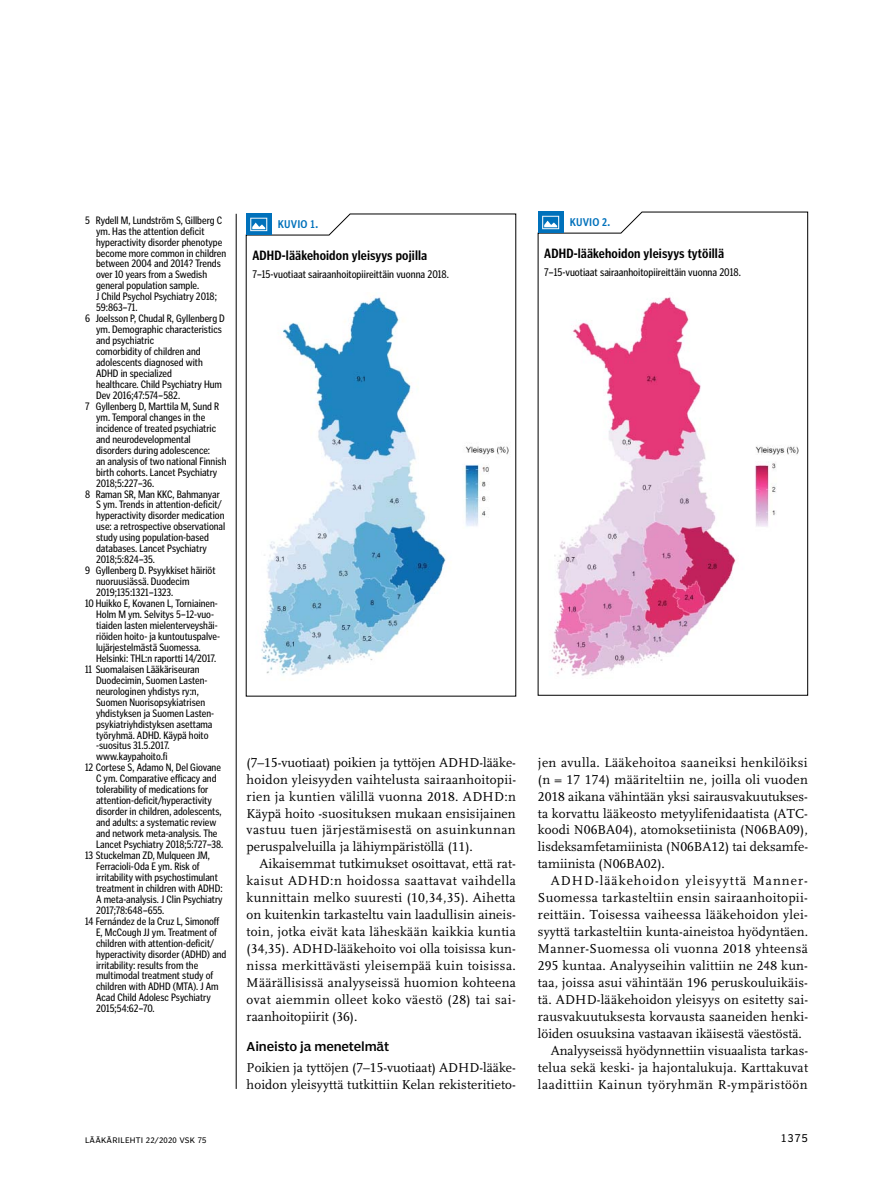
<style>
.page{position:relative;width:893px;height:1191px;background:#fff}
.page>*{position:absolute;margin:0;border:0;box-sizing:border-box;transform-origin:0 0}
.t1{font:13.5px/17px "Scala LF";letter-spacing:.01em;color:#000;text-align:justify}
.t2{font:700 13.5px "Poynter Gothic Text Cond";letter-spacing:.01em;color:#000}
.t3{font:13.5px "Scala LF";letter-spacing:.035em;color:#000}
.t4{font:13.5px "Scala LF";letter-spacing:.03em;color:#000}
.t5{font:13.5px "Scala LF";letter-spacing:.075em;color:#000}
.t6{font:12px "Poynter Agate Two";letter-spacing:-.01em;color:#000}
.t7{font:11.25px "Poynter Gothic Text Cond";color:#000}
.t8{font:10.95px "Poynter Gothic Text Cond";color:#000}
.t9{font:10.5px "Poynter Agate Two Comp";letter-spacing:.01em;color:#0071bb}
.t10{font:10.5px "Poynter Agate Zero";color:#000}
.t11{font:7.5px "Poynter Agate Zero";letter-spacing:.03em;color:#000}
</style>
<div class="page">
<hr style="left:236px;top:214px;width:1px;height:875px;background:#000">
<svg style="left:246px;top:214px;width:270px;height:482px"></svg>
<div style="left:246px;top:214px;width:26px;height:21px;background:linear-gradient(to right,#0071bb,#0071bb)"></div>
<svg style="left:250px;top:218px;width:17px;height:13px"></svg>
<img style="left:247px;top:292px;width:263px;height:401px">
<svg style="left:538px;top:212px;width:270px;height:483px"></svg>
<svg style="left:538px;top:212px;width:25px;height:21px"></svg>
<svg style="left:542px;top:216px;width:17px;height:13px"></svg>
<img style="left:540px;top:290px;width:265px;height:401px">
<p class="t8" style="left:85px;top:213px;width:139px">5 Rydell M, Lundström S, Gillberg C</p>
<p class="t8" style="left:96px;top:224px;width:110px">ym. Has the attention deficit</p>
<p class="t8" style="left:96px;top:235px;width:128px">hyperactivity disorder phenotype</p>
<p class="t8" style="left:96px;top:246px;width:132px">become more common in children</p>
<p class="t8" style="left:96px;top:257px;width:126px">between 2004 and 2014? Trends</p>
<p class="t8" style="left:96px;top:268px;width:113px">over 10 years from a Swedish</p>
<p class="t8" style="left:96px;top:279px;width:105px">general population sample.</p>
<p class="t8" style="left:96px;top:290px;width:122px">J Child Psychol Psychiatry 2018;</p>
<p class="t8" style="left:96px;top:301px;width:43px">59:863–71.</p>
<p class="t8" style="left:85px;top:312px;width:141px">6 Joelsson P, Chudal R, Gyllenberg D</p>
<p class="t8" style="left:96px;top:323px;width:127px">ym. Demographic characteristics</p>
<p class="t8" style="left:96px;top:334px;width:60px">and psychiatric</p>
<p class="t8" style="left:96px;top:345px;width:106px">comorbidity of children and</p>
<p class="t8" style="left:96px;top:356px;width:108px">adolescents diagnosed with</p>
<p class="t8" style="left:96px;top:367px;width:77px">ADHD in specialized</p>
<p class="t8" style="left:96px;top:378px;width:127px">healthcare. Child Psychiatry Hum</p>
<p class="t8" style="left:96px;top:389px;width:86px">Dev 2016;47:574–582.</p>
<p class="t8" style="left:85px;top:399px;width:136px">7 Gyllenberg D, Marttila M, Sund R</p>
<p class="t8" style="left:96px;top:410px;width:111px">ym. Temporal changes in the</p>
<p class="t8" style="left:96px;top:421px;width:122px">incidence of treated psychiatric</p>
<p class="t8" style="left:96px;top:432px;width:96px">and neurodevelopmental</p>
<p class="t8" style="left:96px;top:443px;width:116px">disorders during adolescence:</p>
<p class="t8" style="left:96px;top:454px;width:132px">an analysis of two national Finnish</p>
<p class="t8" style="left:96px;top:465px;width:123px">birth cohorts. Lancet Psychiatry</p>
<p class="t8" style="left:96px;top:476px;width:60px">2018;5:227–36.</p>
<p class="t8" style="left:85px;top:487px;width:136px">8 Raman SR, Man KKC, Bahmanyar</p>
<p class="t8" style="left:96px;top:498px;width:127px">S ym. Trends in attention-deficit/</p>
<p class="t8" style="left:96px;top:509px;width:130px">hyperactivity disorder medication</p>
<p class="t8" style="left:96px;top:520px;width:131px">use: a retrospective observational</p>
<p class="t8" style="left:96px;top:531px;width:114px">study using population-based</p>
<p class="t8" style="left:96px;top:542px;width:112px">databases. Lancet Psychiatry</p>
<p class="t8" style="left:96px;top:553px;width:60px">2018;5:824–35.</p>
<p class="t8" style="left:85px;top:564px;width:132px">9 Gyllenberg D. Psyykkiset häiriöt</p>
<p class="t8" style="left:96px;top:575px;width:95px">nuoruusiässä. Duodecim</p>
<p class="t8" style="left:96px;top:586px;width:79px">2019;135:1321–1323.</p>
<p class="t8" style="left:85px;top:597px;width:134px">10 Huikko E, Kovanen L, Torniainen-</p>
<p class="t8" style="left:96px;top:608px;width:119px">Holm M ym. Selvitys 5–12-vuo-</p>
<p class="t8" style="left:96px;top:618px;width:122px">tiaiden lasten mielenterveyshäi-</p>
<p class="t8" style="left:96px;top:629px;width:126px">riöiden hoito- ja kuntoutuspalve-</p>
<p class="t8" style="left:96px;top:640px;width:106px">lujärjestelmästä Suomessa.</p>
<p class="t8" style="left:96px;top:651px;width:122px">Helsinki: THL:n raportti 14/2017.</p>
<p class="t8" style="left:85px;top:662px;width:116px">11 Suomalaisen Lääkäriseuran</p>
<p class="t8" style="left:96px;top:673px;width:113px">Duodecimin, Suomen Lasten-</p>
<p class="t8" style="left:96px;top:684px;width:104px">neurologinen yhdistys ry:n,</p>
<p class="t8" style="left:96px;top:695px;width:111px">Suomen Nuorisopsykiatrisen</p>
<p class="t8" style="left:96px;top:706px;width:120px">yhdistyksen ja Suomen Lasten-</p>
<p class="t8" style="left:96px;top:717px;width:118px">psykiatriyhdistyksen asettama</p>
<p class="t8" style="left:96px;top:728px;width:114px">työryhmä. ADHD. Käypä hoito</p>
<p class="t8" style="left:96px;top:739px;width:75px">-suositus 31.5.2017.</p>
<p class="t8" style="left:96px;top:750px;width:73px">www.kaypahoito.fi</p>
<p class="t8" style="left:85px;top:761px;width:137px">12 Cortese S, Adamo N, Del Giovane</p>
<p class="t8" style="left:96px;top:772px;width:122px">C ym. Comparative efficacy and</p>
<p class="t8" style="left:96px;top:783px;width:114px">tolerability of medications for</p>
<p class="t8" style="left:96px;top:794px;width:117px">attention-deficit/hyperactivity</p>
<p class="t8" style="left:96px;top:805px;width:127px">disorder in children, adolescents,</p>
<p class="t8" style="left:96px;top:816px;width:122px">and adults: a systematic review</p>
<p class="t8" style="left:96px;top:827px;width:123px">and network meta-analysis. The</p>
<p class="t8" style="left:96px;top:837px;width:129px">Lancet Psychiatry 2018;5:727–38.</p>
<p class="t8" style="left:85px;top:848px;width:126px">13 Stuckelman ZD, Mulqueen JM,</p>
<p class="t8" style="left:96px;top:859px;width:105px">Ferracioli-Oda E ym. Risk of</p>
<p class="t8" style="left:96px;top:870px;width:123px">irritability with psychostimulant</p>
<p class="t8" style="left:96px;top:881px;width:128px">treatment in children with ADHD:</p>
<p class="t8" style="left:96px;top:892px;width:128px">A meta-analysis. J Clin Psychiatry</p>
<p class="t8" style="left:96px;top:903px;width:70px">2017;78:648–655.</p>
<p class="t8" style="left:85px;top:914px;width:136px">14 Fernández de la Cruz L, Simonoff</p>
<p class="t8" style="left:96px;top:925px;width:122px">E, McCough JJ ym. Treatment of</p>
<p class="t8" style="left:96px;top:936px;width:119px">children with attention-deficit/</p>
<p class="t8" style="left:96px;top:947px;width:132px">hyperactivity disorder (ADHD) and</p>
<p class="t8" style="left:96px;top:958px;width:104px">irritability: results from the</p>
<p class="t8" style="left:96px;top:969px;width:119px">multimodal treatment study of</p>
<p class="t8" style="left:96px;top:980px;width:124px">children with ADHD (MTA). J Am</p>
<p class="t8" style="left:96px;top:991px;width:116px">Acad Child Adolesc Psychiatry</p>
<p class="t8" style="left:96px;top:1002px;width:60px">2015;54:62–70.</p>
<p class="t9" style="left:278px;top:218px;width:42px">KUVIO 1.</p>
<p class="t2" style="left:252px;top:248px;width:9px">ADHD</p>
<p class="t2" style="left:282px;top:248px;width:147px">-lääkehoidon yleisyys pojilla</p>
<p class="t7" style="left:252px;top:268px;width:198px">7–15-vuotiaat sairaanhoitopiireittäin vuonna 2018.</p>
<p class="t1" style="left:247px;top:754px;width:271px">(7–15-vuotiaat) poikien ja tyttöjen ADHD-lääke&shy;hoidon yleisyyden vaihtelusta sairaanhoitopii&shy;rien ja kuntien välillä vuonna 2018. ADHD:n Käypä hoito -suosituksen mukaan ensisijainen vastuu tuen järjestämisestä on asuinkunnan peruspalveluilla ja lähiympäristöllä (11).</p>
<p class="t1" style="left:247px;top:855px;width:271px;text-indent:13px">Aikaisemmat tutkimukset osoittavat, että rat&shy;kaisut ADHD:n hoidossa saattavat vaihdella kunnittain melko suuresti (10,34,35). Aihetta on kuitenkin tarkasteltu vain laadullisin aineis&shy;toin, jotka eivät kata läheskään kaikkia kuntia (34,35). ADHD-lääkehoito voi olla toisissa kun&shy;nissa merkittävästi yleisempää kuin toisissa.<br>Määrällisissä analyyseissä huomion kohteena ovat aiemmin olleet koko väestö (28) tai sai&shy;raanhoitopiirit (36).</p>
<p class="t6" style="left:247px;top:1039px;width:144px">Aineisto ja menetelmät</p>
<p class="t1" style="left:247px;top:1059px;width:271px">Poikien ja tyttöjen (7–15-vuotiaat) ADHD-lääke&shy;hoidon yleisyyttä tutkittiin Kelan rekisteritieto-</p>
<p class="t9" style="left:570px;top:216px;width:42px">KUVIO 2.</p>
<p class="t2" style="left:544px;top:246px;width:9px">ADHD</p>
<p class="t2" style="left:574px;top:246px;width:152px">-lääkehoidon yleisyys tytöillä</p>
<p class="t7" style="left:544px;top:266px;width:198px">7–15-vuotiaat sairaanhoitopiireittäin vuonna 2018.</p>
<p class="t1" style="left:538px;top:754px;width:272px">jen avulla. Lääkehoitoa saaneiksi henkilöiksi (n = 17 174) määriteltiin ne, joilla oli vuoden 2018 aikana vähintään yksi sairausvakuutukses&shy;ta korvattu lääkeosto metyylifenidaatista (ATC&shy;koodi N06BA04), atomoksetiinista (N06BA09), lisdeksamfetamiinista (N06BA12) tai deksamfe&shy;tamiinista (N06BA02).</p>
<p class="t5" style="left:551px;top:873px;width:259px">ADHD-lääkehoidon yleisyyttä Manner-</p>
<p class="t1" style="left:538px;top:889px;width:271px">Suomessa tarkasteltiin ensin sairaanhoitopii-</p>
<p class="t1" style="left:538px;top:906px;width:272px">reittäin. Toisessa vaiheessa lääkehoidon ylei-</p>
<p class="t1" style="left:538px;top:923px;width:272px">syyttä tarkasteltiin kunta-aineistoa hyödyntäen.</p>
<p class="t4" style="left:538px;top:941px;width:271px">Manner-Suomessa oli vuonna 2018 yhteensä</p>
<p class="t1" style="left:538px;top:957px;width:272px">295 kuntaa. Analyyseihin valittiin ne 248 kun-</p>
<p class="t1" style="left:538px;top:974px;width:271px">taa, joissa asui vähintään 196 peruskouluikäis-</p>
<p class="t1" style="left:538px;top:991px;width:272px">tä. ADHD-lääkehoidon yleisyys on esitetty sai-</p>
<p class="t1" style="left:538px;top:1008px;width:272px">rausvakuutuksesta korvausta saaneiden henki-</p>
<p class="t1" style="left:538px;top:1025px;width:266px">löiden osuuksina vastaavan ikäisestä väestöstä.</p>
<p class="t1" style="left:551px;top:1042px;width:259px">Analyyseissä hyödynnettiin visuaalista tarkas-</p>
<p class="t1" style="left:538px;top:1059px;width:272px">telua sekä keski- ja hajontalukuja. Karttakuvat</p>
<p class="t3" style="left:538px;top:1077px;width:271px">laadittiin Kainun työryhmän R-ympäristöön</p>
<p class="t11" style="left:85px;top:1135px;width:123px">LÄÄKÄRILEHTI 22/2020 VSK 75</p>
<p class="t10" style="left:781px;top:1132px;width:29px">1375</p>
</div>
